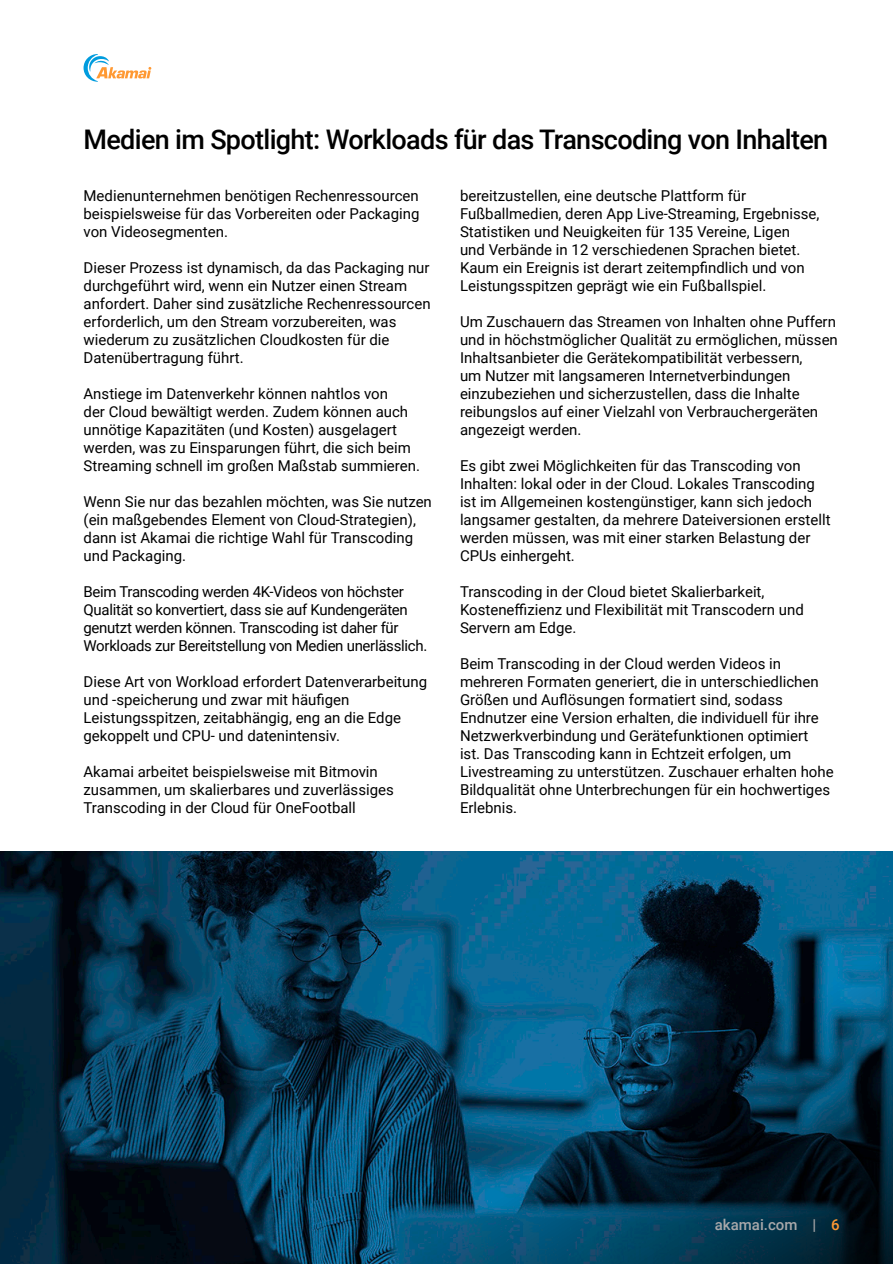
<style>
.page{position:relative;width:893px;height:1264px;background:#fff}
.page>*{position:absolute;margin:0;border:0;box-sizing:border-box;transform-origin:0 0}
.Heading_3{font:500 27px "Roboto";letter-spacing:-.025em;color:#000}
.Body_Text{font:15px/18px "Roboto";color:#000}
.Body_Text-2{font:15px/18px "Roboto";letter-spacing:-.02em;color:#000}
.t1{font:500 15px "Roboto";color:#a8a8aa}
.s1{color:#f93}
</style>
<div class="page">
<svg style="left:0;top:851px;width:893px;height:412px;background:#063b58"></svg>
<svg style="left:84px;top:54px;width:67px;height:28px"></svg>
<p class="Heading_3" style="left:84px;top:120px;width:746px">Medien im Spotlight: Workloads für das Transcoding von Inhalten</p>
<p class="Body_Text" style="left:84px;top:186px;width:337px;text-align:justify">Medienunternehmen benötigen Rechenressourcen beispielsweise für das Vorbereiten oder Packaging von Videosegmenten.</p>
<p class="Body_Text" style="left:84px;top:258px;width:349px">Dieser Prozess ist dynamisch, da das Packaging nur durchgeführt wird, wenn ein Nutzer einen Stream anfordert. Daher sind zusätzliche Rechenressourcen erforderlich, um den Stream vorzubereiten, was wiederum zu zusätzlichen Cloudkosten für die Datenübertragung führt.</p>
<p class="Body_Text" style="left:84px;top:384px;width:338px">Anstiege im Datenverkehr können nahtlos von<br>der Cloud bewältigt werden. Zudem können auch unnötige Kapazitäten (und Kosten) ausgelagert werden, was zu Einsparungen führt, die sich beim Streaming schnell im großen Maßstab summieren.</p>
<p class="Body_Text" style="left:84px;top:492px;width:350px">Wenn Sie nur das bezahlen möchten, was Sie nutzen (ein maßgebendes Element von Cloud-Strategien), dann ist Akamai die richtige Wahl für Transcoding und Packaging.</p>
<p class="Body_Text-2" style="left:84px;top:582px;width:345px">Beim Transcoding werden 4K-Videos von höchster Qualität so konvertiert, dass sie auf Kundengeräten genutzt werden können. Transcoding ist daher für Workloads zur Bereitstellung von Medien unerlässlich.</p>
<p class="Body_Text" style="left:84px;top:672px;width:345px">Diese Art von Workload erfordert Datenverarbeitung und -speicherung und zwar mit häufigen Leistungsspitzen, zeitabhängig, eng an die Edge gekoppelt und CPU- und datenintensiv.</p>
<p class="Body_Text" style="left:84px;top:762px;width:312px">Akamai arbeitet beispielsweise mit Bitmovin zusammen, um skalierbares und zuverlässiges<br>Transcoding in der Cloud für OneFootball</p>
<p class="Body_Text" style="left:460px;top:186px;width:361px">bereitzustellen, eine deutsche Plattform für Fußballmedien, deren App Live-Streaming, Ergebnisse, Statistiken und Neuigkeiten für 135 Vereine, Ligen<br>und Verbände in 12 verschiedenen Sprachen bietet.<br>Kaum ein Ereignis ist derart zeitempfindlich und von Leistungsspitzen geprägt wie ein Fußballspiel.</p>
<p class="Body_Text" style="left:460px;top:312px;width:379px">Um Zuschauern das Streamen von Inhalten ohne Puffern und in höchstmöglicher Qualität zu ermöglichen, müssen Inhaltsanbieter die Gerätekompatibilität verbessern,<br>um Nutzer mit langsameren Internetverbindungen einzubeziehen und sicherzustellen, dass die Inhalte reibungslos auf einer Vielzahl von Verbrauchergeräten angezeigt werden.</p>
<p class="Body_Text" style="left:460px;top:456px;width:372px">Es gibt zwei Möglichkeiten für das Transcoding von Inhalten: lokal oder in der Cloud. Lokales Transcoding ist im Allgemeinen kostengünstiger, kann sich jedoch langsamer gestalten, da mehrere Dateiversionen erstellt werden müssen, was mit einer starken Belastung der CPUs einhergeht.</p>
<p class="Body_Text" style="left:460px;top:582px;width:345px">Transcoding in der Cloud bietet Skalierbarkeit,<br>Kosteneffizienz und Flexibilität mit Transcodern und<br>Servern am Edge.</p>
<p class="Body_Text" style="left:460px;top:654px;width:375px">Beim Transcoding in der Cloud werden Videos in mehreren Formaten generiert, die in unterschiedlichen Größen und Auflösungen formatiert sind, sodass Endnutzer eine Version erhalten, die individuell für ihre Netzwerkverbindung und Gerätefunktionen optimiert<br>ist. Das Transcoding kann in Echtzeit erfolgen, um Livestreaming zu unterstützen. Zuschauer erhalten hohe Bildqualität ohne Unterbrechungen für ein hochwertiges Erlebnis.</p>
<p class="t1" style="left:715px;top:1214px;width:126px">akamai.com | <span class="s1">6</span></p>
</div>
